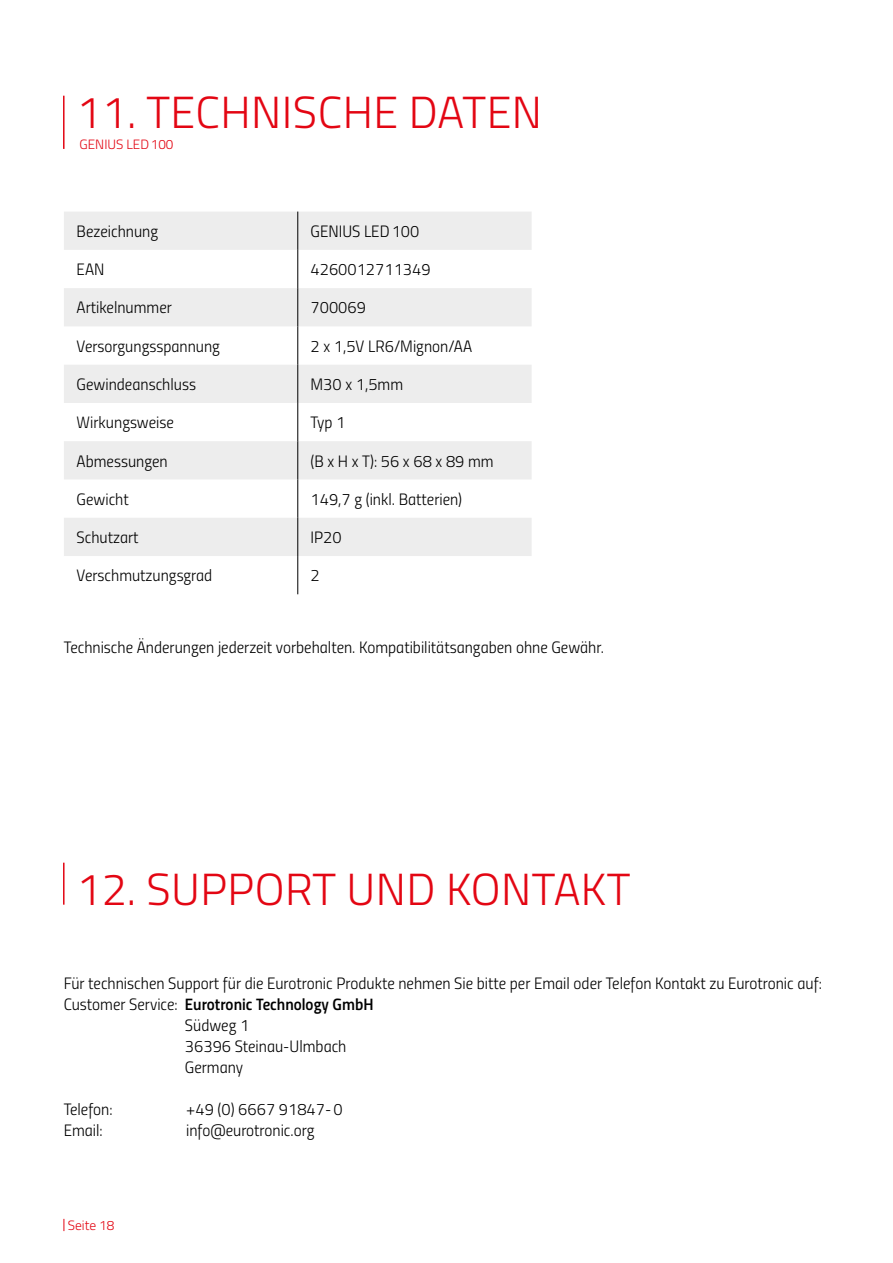
<style>
.page{position:relative;width:893px;height:1263px;background:#fff}
.page>*{position:absolute;margin:0;border:0;box-sizing:border-box;transform-origin:0 0}
.t1{font:300 45px "Titillium";letter-spacing:.01em;color:#e30613}
.t2{font:16.5px/21px "Titillium Light Upright";color:#000}
.t3{font:16.5px "Titillium Semibold Upright";color:#000}
.t4{font:300 13.5px "Titillium";color:#e30613}
.s1{font-family:"Titillium Light Upright"}
</style>
<div class="page">
<hr style="left:63px;top:96px;width:2px;height:53px;background:#e30613">
<svg style="left:64px;top:1219px;width:1px;height:12px"></svg>
<svg style="left:64px;top:212px;width:468px;height:344px;fill:#ededed"></svg>
<hr style="left:298px;top:212px;width:1px;height:38px;background:#000">
<hr style="left:298px;top:250px;width:1px;height:38px;background:#000">
<hr style="left:298px;top:288px;width:1px;height:38px;background:#000">
<hr style="left:298px;top:326px;width:1px;height:39px;background:#000">
<hr style="left:298px;top:365px;width:1px;height:38px;background:#000">
<hr style="left:298px;top:403px;width:1px;height:38px;background:#000">
<hr style="left:298px;top:441px;width:1px;height:38px;background:#000">
<hr style="left:298px;top:479px;width:1px;height:39px;background:#000">
<hr style="left:298px;top:518px;width:1px;height:38px;background:#000">
<hr style="left:298px;top:556px;width:1px;height:38px;background:#000">
<hr style="left:63px;top:863px;width:2px;height:42px;background:#e30613">
<h1 class="t1" style="left:77px;top:79px;width:467px">11. TECHNISCHE DATEN</h1>
<p class="t4" style="left:80px;top:134px;width:95px">GENIUS LED100</p>
<p class="t2" style="left:77px;top:220px;width:83px">Bezeichnung</p>
<p class="t2" style="left:311px;top:220px;width:110px">GENIUS LED100</p>
<p class="t2" style="left:77px;top:258px;width:29px">EAN</p>
<p class="t2" style="left:311px;top:258px;width:122px">4260012711349</p>
<p class="t2" style="left:77px;top:296px;width:97px">Artikelnummer</p>
<p class="t2" style="left:311px;top:296px;width:57px">700069</p>
<p class="t2" style="left:77px;top:335px;width:145px">Versorgungsspannung</p>
<p class="t2" style="left:311px;top:335px;width:163px">2 x 1,5V LR6/Mignon/AA</p>
<p class="t2" style="left:77px;top:373px;width:121px">Gewindeanschluss</p>
<p class="t2" style="left:311px;top:373px;width:94px">M30 x 1,5mm</p>
<p class="t2" style="left:77px;top:411px;width:99px">Wirkungsweise</p>
<p class="t2" style="left:311px;top:411px;width:36px">Typ 1</p>
<p class="t2" style="left:77px;top:449px;width:93px">Abmessungen</p>
<p class="t2" style="left:311px;top:449px;width:185px">(B x H x T): 56 x 68 x 89 mm</p>
<p class="t2" style="left:77px;top:488px;width:54px">Gewicht</p>
<p class="t2" style="left:311px;top:488px;width:153px">149,7 g (inkl. Batterien)</p>
<p class="t2" style="left:77px;top:526px;width:63px">Schutzart</p>
<p class="t2" style="left:311px;top:526px;width:33px">IP20</p>
<p class="t2" style="left:77px;top:564px;width:137px">Verschmutzungsgrad</p>
<p class="t2" style="left:311px;top:564px;width:11px">2</p>
<p class="t2" style="left:64px;top:635px;width:541px">Technische Änderungen jederzeit vorbehalten. Kompatibilitätsangaben ohne Gewähr.</p>
<h1 class="t1" style="left:77px;top:856px;width:555px">12. SUPPORT UND KONTAKT</h1>
<p class="t2" style="left:64px;top:971px;width:760px">Für technischen Support für die Eurotronic Produkte nehmen Sie bitte per Email oder Telefon Kontakt zu Eurotronic auf:</p>
<p class="t3" style="left:64px;top:991px;width:311px"><span class="s1">Customer Service:</span> Eurotronic Technology GmbH</p>
<p class="t2" style="left:185px;top:1013px;width:163px">Südweg 1<br>36396 Steinau-Ulmbach<br>Germany</p>
<p class="t2" style="left:64px;top:1097px;width:50px">Telefon:</p>
<p class="t2" style="left:186px;top:1097px;width:158px">+49 (0) 6667 91847-0</p>
<p class="t2" style="left:64px;top:1118px;width:41px">Email:</p>
<p class="t2" style="left:186px;top:1118px;width:130px">info@eurotronic.org</p>
<p class="t4" style="left:68px;top:1215px;width:48px">Seite 18</p>
</div>
